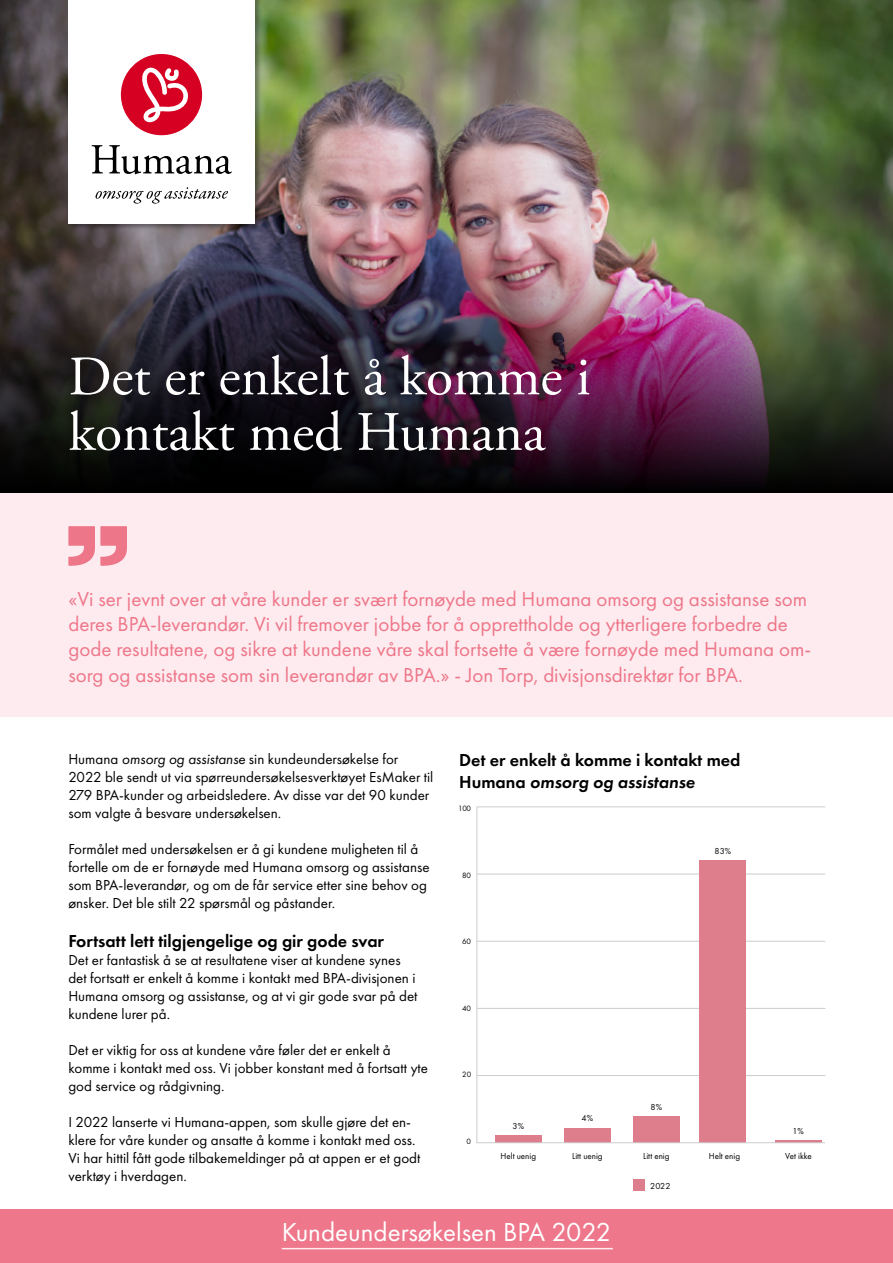
<style>
.page{position:relative;width:893px;height:1263px;background:#fff}
.page>*{position:absolute;margin:0;border:0;box-sizing:border-box;transform-origin:0 0}
.t1{font:55.5px/55.5px "Adobe Garamond Pro";color:#fff}
.t2{font:27px "Futura PT";color:#fff}
.t3{font:21px/25.2px "Futura PT";color:#ee7689}
.t4{font:600 18px/21.6px "Futura PT";color:#000}
.t5{font:15px/18px "Futura PT";color:#000}
.t6{font:9px "Futura PT";color:#000}
.t7{font:7.95px "Futura PT";color:#000}
.s1{font-style:italic}
</style>
<div class="page">
<img style="left:0;top:0;width:893px;height:493px">
<div style="left:0;top:493px;width:893px;height:224px;background:#fdebef"></div>
<svg style="left:68px;top:526px;width:59px;height:40px"></svg>
<div style="left:0;top:1210px;width:893px;height:53px;background:#ee778b"></div>
<hr style="left:282px;top:1248px;width:331px;height:1px;background:#fdebef">
<div style="left:67px;top:0;width:195px;height:230px;background:#000;opacity:.37"></div>
<div style="left:68px;top:0;width:187px;height:223px;background:#fff"></div>
<svg style="left:92px;top:145px;width:140px;height:29px"></svg>
<div style="left:121px;top:54px;width:81px;height:81px;background:#d60022;border-radius:50%"></div>
<svg style="left:142px;top:67px;width:46px;height:55px"></svg>
<svg style="left:96px;top:187px;width:132px;height:17px"></svg>
<div style="left:633px;top:1180px;width:11px;height:11px;background:#de7d8c"></div>
<svg style="left:476px;top:806px;width:349px;height:337px"></svg>
<h1 class="t1" style="left:68px;top:351px;width:524px">Det er enkelt å komme i kontakt med Humana</h1>
<p class="t3" style="left:68px;top:586px;width:744px">«Vi ser jevnt over at våre kunder er svært fornøyde med Humana omsorg og assistanse som deres BPA-leverandør. Vi vil fremover jobbe for å opprettholde og ytterligere forbedre de gode resultatene, og sikre at kundene våre skal fortsette å være fornøyde med Humana om&shy;sorg og assistanse som sin leverandør av BPA.» - Jon Torp, divisjonsdirektør for BPA.</p>
<p class="t5" style="left:68px;top:750px;width:367px">Humana <span class="s1">omsorg og assistanse</span> sin kundeundersøkelse for 2022 ble sendt ut via spørreundersøkelsesverktøyet EsMaker til 279 BPA-kunder og arbeidsledere. Av disse var det 90 kunder som valgte å besvare undersøkelsen.</p>
<p class="t5" style="left:68px;top:840px;width:363px">Formålet med undersøkelsen er å gi kundene muligheten til å fortelle om de er fornøyde med Humana omsorg og assistanse som BPA-leverandør, og om de får service etter sine behov og ønsker. Det ble stilt 22 spørsmål og påstander.</p>
<p class="t4" style="left:68px;top:930px;width:317px">Fortsatt lett tilgjengelige og gir gode svar</p>
<p class="t5" style="left:68px;top:951px;width:351px">Det er fantastisk å se at resultatene viser at kundene synes det fortsatt er enkelt å komme i kontakt med BPA-divisjonen i Humana omsorg og assistanse, og at vi gir gode svar på det kundene lurer på.</p>
<p class="t5" style="left:68px;top:1041px;width:361px">Det er viktig for oss at kundene våre føler det er enkelt å komme i kontakt med oss. Vi jobber konstant med å fortsatt yte god service og rådgivning.</p>
<p class="t5" style="left:68px;top:1113px;width:353px">I 2022 lanserte vi Humana-appen, som skulle gjøre det en&shy;klere for våre kunder og ansatte å komme i kontakt med oss.<br>Vi har hittil fått gode tilbakemeldinger på at appen er et godt verktøy i hverdagen.</p>
<p class="t4" style="left:459px;top:749px;width:283px">Det er enkelt å komme i kontakt med<br>Humana <span class="s1">omsorg og assistanse</span></p>
<p class="t7" style="left:458px;top:804px;width:15px">100</p>
<p class="t7" style="left:462px;top:870px;width:11px">80</p>
<p class="t7" style="left:462px;top:937px;width:11px">60</p>
<p class="t7" style="left:462px;top:1003px;width:11px">40</p>
<p class="t7" style="left:462px;top:1070px;width:11px">20</p>
<p class="t7" style="left:467px;top:1136px;width:6px">0</p>
<p class="t6" style="left:513px;top:1120px;width:13px">3%</p>
<p class="t6" style="left:582px;top:1113px;width:13px">4%</p>
<p class="t6" style="left:651px;top:1102px;width:13px">8%</p>
<p class="t6" style="left:501px;top:1150px;width:37px">Helt uenig</p>
<p class="t6" style="left:572px;top:1150px;width:32px">Litt uenig</p>
<p class="t6" style="left:643px;top:1150px;width:28px">Litt enig</p>
<p class="t6" style="left:650px;top:1180px;width:22px">2022</p>
<p class="t6" style="left:715px;top:846px;width:18px">83%</p>
<p class="t6" style="left:792px;top:1125px;width:13px">1%</p>
<p class="t6" style="left:709px;top:1150px;width:33px">Helt enig</p>
<p class="t6" style="left:785px;top:1150px;width:28px">Vet ikke</p>
<h2 class="t2" style="left:282px;top:1216px;width:331px">Kundeundersøkelsen BPA 2022</h2>
</div>
